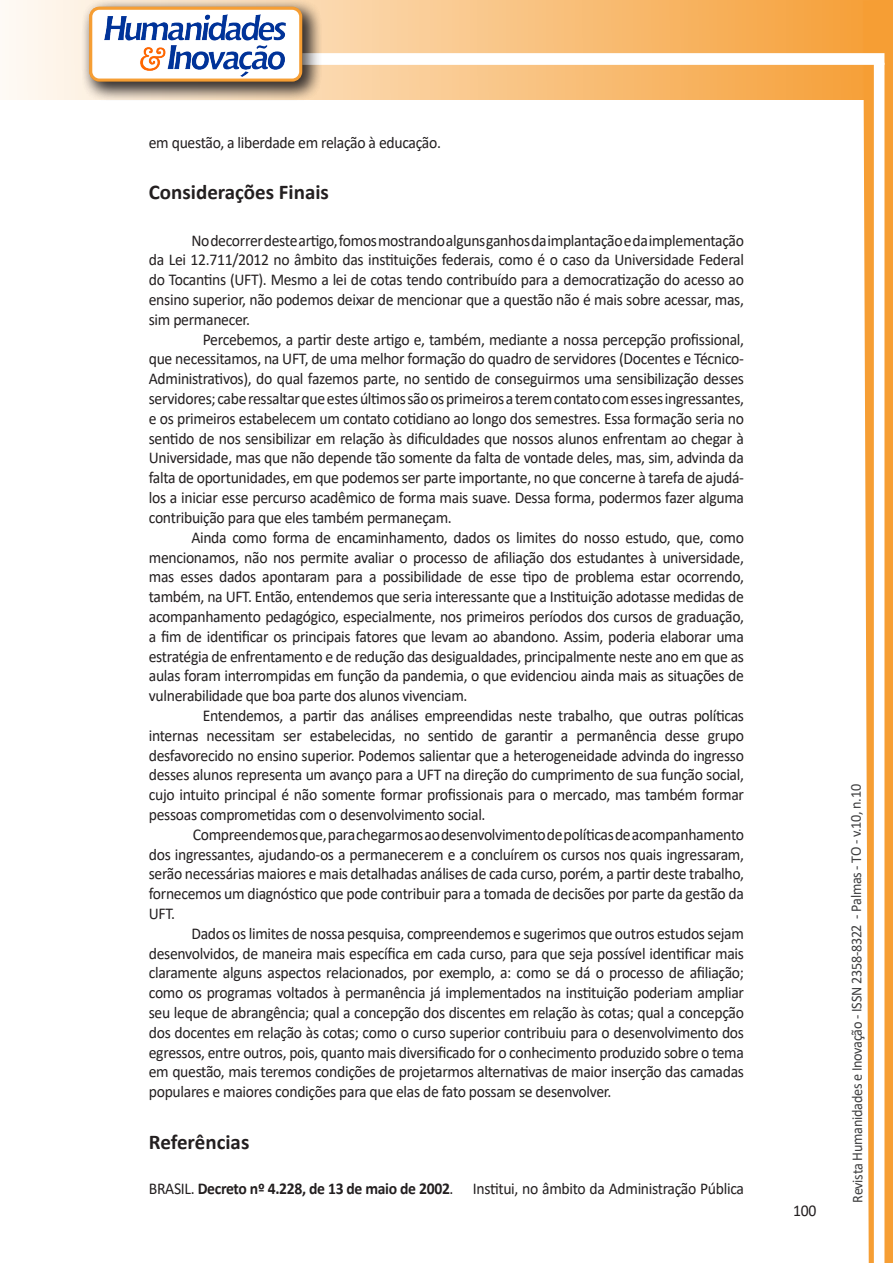
<style>
.page{position:relative;width:893px;height:1263px;background:#fff}
.page>*{position:absolute;margin:0;border:0;box-sizing:border-box;transform-origin:0 0}
.Titulo_2{font:700 21px "Calibri";color:#231f20}
.texto{font:16.5px/19.8px "Calibri";letter-spacing:-.02em;color:#231f20;text-align:justify;scale:.95 1}
.t1{font:15px "Calibri";letter-spacing:-.025em;color:#3e3e3f;scale:.95 1}
.s1{font-weight:700}
</style>
<div class="page">
<svg style="left:5px;top:0;width:858px;height:100px;background:#f9c484"></svg>
<div style="left:302px;top:53px;width:582px;height:12px;background:#fff;border:2px solid #fff"></div>
<svg style="left:863px;top:0;width:30px;height:1263px"></svg>
<div style="left:81px;top:0;width:241px;height:102px;background:#231f20;opacity:.75"></div>
<div style="left:91px;top:8px;width:210px;height:72px;background:#fff;border-radius:9px"></div>
<img style="left:104px;top:14px;width:181px;height:62px">
<div style="left:89px;top:7px;width:213px;height:75px;border:3px solid #f69e34;border-radius:9px"></div>
<p class="texto" style="left:149px;top:133px;width:309px">em questão, a liberdade em relação à educação.</p>
<p class="Titulo_2" style="left:149px;top:177px;width:182px">Considerações Finais</p>
<p class="texto" style="left:149px;top:230px;width:628px;text-indent:43px">No decorrer deste artigo, fomos mostrando alguns ganhos da implantação e da implementação da Lei 12.711/2012 no âmbito das instituições federais, como é o caso da Universidade Federal do Tocantins (UFT). Mesmo a lei de cotas tendo contribuído para a democratização do acesso ao ensino superior, não podemos deixar de mencionar que a questão não é mais sobre acessar, mas, sim permanecer.</p>
<p class="texto" style="left:149px;top:329px;width:628px;text-indent:54px">Percebemos, a partir deste artigo e, também, mediante a nossa percepção profissional, que necessitamos, na UFT, de uma melhor formação do quadro de servidores (Docentes e Técnico-Administrativos), do qual fazemos parte, no sentido de conseguirmos uma sensibilização desses servidores; cabe ressaltar que estes últimos são os primeiros a terem contato com esses ingressantes, e os primeiros estabelecem um contato cotidiano ao longo dos semestres. Essa formação seria no sentido de nos sensibilizar em relação às dificuldades que nossos alunos enfrentam ao chegar à Universidade, mas que não depende tão somente da falta de vontade deles, mas, sim, advinda da falta de oportunidades, em que podemos ser parte importante, no que concerne à tarefa de ajudá&shy;los a iniciar esse percurso acadêmico de forma mais suave. Dessa forma, podermos fazer alguma contribuição para que eles também permaneçam.</p>
<p class="texto" style="left:149px;top:527px;width:628px;text-indent:43px">Ainda como forma de encaminhamento, dados os limites do nosso estudo, que, como mencionamos, não nos permite avaliar o processo de afiliação dos estudantes à universidade, mas esses dados apontaram para a possibilidade de esse tipo de problema estar ocorrendo, também, na UFT. Então, entendemos que seria interessante que a Instituição adotasse medidas de acompanhamento pedagógico, especialmente, nos primeiros períodos dos cursos de graduação, a fim de identificar os principais fatores que levam ao abandono. Assim, poderia elaborar uma estratégia de enfrentamento e de redução das desigualdades, principalmente neste ano em que as aulas foram interrompidas em função da pandemia, o que evidenciou ainda mais as situações de vulnerabilidade que boa parte dos alunos vivenciam.</p>
<p class="texto" style="left:149px;top:705px;width:628px;text-indent:54px">Entendemos, a partir das análises empreendidas neste trabalho, que outras políticas internas necessitam ser estabelecidas, no sentido de garantir a permanência desse grupo desfavorecido no ensino superior. Podemos salientar que a heterogeneidade advinda do ingresso desses alunos representa um avanço para a UFT na direção do cumprimento de sua função social, cujo intuito principal é não somente formar profissionais para o mercado, mas também formar pessoas comprometidas com o desenvolvimento social.</p>
<p class="texto" style="left:149px;top:824px;width:628px;text-indent:44px">Compreendemos que, para chegarmos ao desenvolvimento de políticas de acompanhamento dos ingressantes, ajudando-os a permanecerem e a concluírem os cursos nos quais ingressaram, serão necessárias maiores e mais detalhadas análises de cada curso, porém, a partir deste trabalho, fornecemos um diagnóstico que pode contribuir para a tomada de decisões por parte da gestão da UFT.</p>
<p class="texto" style="left:149px;top:923px;width:628px;text-indent:43px">Dados os limites de nossa pesquisa, compreendemos e sugerimos que outros estudos sejam desenvolvidos, de maneira mais específica em cada curso, para que seja possível identificar mais claramente alguns aspectos relacionados, por exemplo, a: como se dá o processo de afiliação; como os programas voltados à permanência já implementados na instituição poderiam ampliar seu leque de abrangência; qual a concepção dos discentes em relação às cotas; qual a concepção dos docentes em relação às cotas; como o curso superior contribuiu para o desenvolvimento dos egressos, entre outros, pois, quanto mais diversificado for o conhecimento produzido sobre o tema em questão, mais teremos condições de projetarmos alternativas de maior inserção das camadas populares e maiores condições para que elas de fato possam se desenvolver.</p>
<p class="Titulo_2" style="left:149px;top:1127px;width:102px">Referências</p>
<p class="texto" style="left:149px;top:1178px;width:628px">BRASIL. <span class="s1">Decreto nº 4.228, de 13 de maio de 2002</span>. Institui, no âmbito da Administração Pública</p>
<p class="texto" style="left:793px;top:1200px;width:26px">100</p>
<p class="t1" style="left:846px;top:1203px;width:442px;rotate:-90deg">Revista Humanidades e Inovação - ISSN 2358-8322 - Palmas - TO - v.10, n.10</p>
</div>
